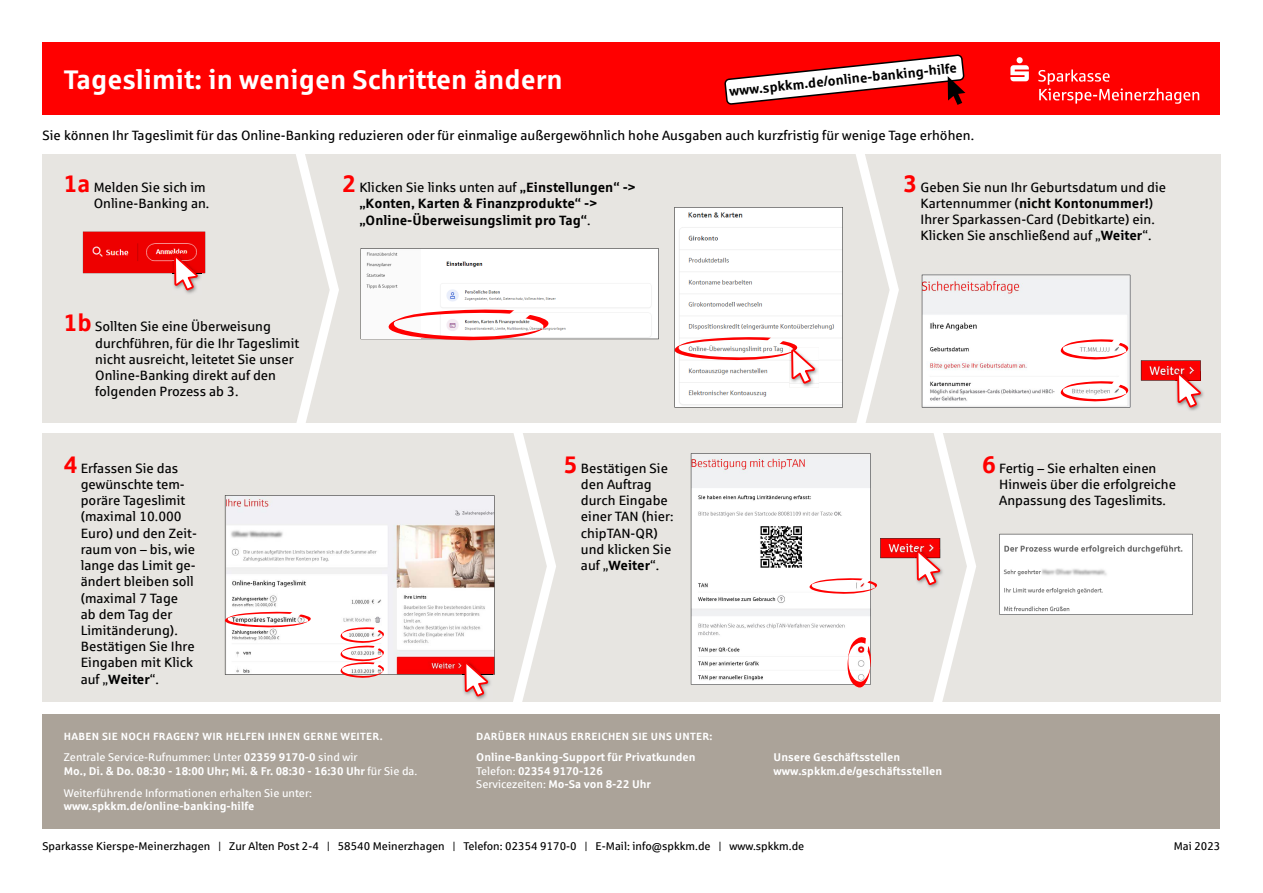
<style>
.page{position:relative;width:1263px;height:893px;background:#fff}
.page>*{position:absolute;margin:0;border:0;box-sizing:border-box;transform-origin:0 0}
.t1{font:700 27px "Sparkasse Rg";color:#fff}
.t2{font:13.5px/16.2px "Sparkasse Rg";color:#000}
.t3{font:700 13.5px/16.2px "Sparkasse Rg";color:#000}
.t4{font:700 11.25px/13.5px "Sparkasse Rg";color:#fff}
.t5{font:11.25px "Sparkasse Rg";color:#000}
.t6{font:11.25px "Sparkasse Rg";color:#fff}
.t7{font:700 10.5px "Sparkasse Rg";letter-spacing:.025em;color:#fff}
.s1{font-size:24px;color:#f00}
.s2{font-weight:400}
.s3{font-weight:700;font-size:24px;color:#f00}
.s4{font-weight:700}
</style>
<div class="page">
<div style="left:43px;top:155px;width:1178px;height:547px;background:#e7e5e1"></div>
<div style="left:43px;top:43px;width:1177px;height:72px;background:#f00"></div>
<svg style="left:513px;top:433px;width:43px;height:269px"></svg>
<svg style="left:295px;top:154px;width:44px;height:270px"></svg>
<div style="left:28px;top:424px;width:1207px;height:9px;background:#fff"></div>
<svg style="left:225px;top:495px;width:270px;height:180px;background:#eee4e3"></svg>
<svg style="left:340px;top:627px;width:46px;height:51px;background:#f3c7c7"></svg>
<svg style="left:224px;top:611px;width:91px;height:17px;background:#ecbfbf"></svg>
<img style="left:463px;top:660px;width:29px;height:40px">
<svg style="left:463px;top:662px;width:29px;height:34px"></svg>
<img style="left:1201px;top:390px;width:3px;height:8px">
<img style="left:185px;top:290px;width:11px;height:4px">
<svg style="left:83px;top:232px;width:122px;height:58px"></svg>
<svg style="left:672px;top:154px;width:529px;height:548px"></svg>
<svg style="left:361px;top:248px;width:298px;height:93px;background:#f7eeee"></svg>
<svg style="left:724px;top:54px;width:241px;height:51px"></svg>
<div style="left:43px;top:714px;width:1177px;height:115px;background:#aba399"></div>
<svg style="left:1038px;top:69px;width:161px;height:35px"></svg>
<svg style="left:1010px;top:57px;width:19px;height:24px"></svg>
<p class="t3" style="left:728px;top:83px;width:230px;rotate:-6deg">www.spkkm.de/online-banking-hilfe</p>
<h1 class="t1" style="left:64px;top:62px;width:500px">Tageslimit: in wenigen Schritten ändern</h1>
<p class="t2" style="left:43px;top:127px;width:933px">Sie können Ihr Tageslimit für das Online-Banking reduzieren oder für einmalige außergewöhnlich hohe Ausgaben auch kurzfristig für wenige Tage erhöhen.</p>
<p class="t3" style="left:359px;top:179px;width:278px;text-indent:-17px"><span class="s1">2</span> <span class="s2">Klicken Sie links unten auf</span> „Einstellungen“ -&gt; „Konten, Karten &amp; Finanzprodukte“ -&gt; „Online-Überweisungslimit pro Tag“<span class="s2">.</span></p>
<p class="t2" style="left:904px;top:178px;width:264px;text-align:center"><span class="s3">3</span> Geben Sie nun Ihr Geburts datum und die Kartennummer (<span class="s4">nicht Konto nummer!</span>)<br>Ihrer Sparkassen-Card (Debitkarte) ein.<br>Klicken Sie anschließend auf „<span class="s4">Weiter</span>“.</p>
<p class="t2" style="left:64px;top:179px;width:147px;text-align:right"><span class="s3">1a</span> Melden Sie sich im<br>Online-Banking an.</p>
<p class="t2" style="left:95px;top:318px;width:206px;text-indent:-31px"><span class="s3">1b</span> Sollten Sie eine Überweisung durchführen, für die Ihr Tageslimit nicht ausreicht, leitetet Sie unser<br>Online-Banking direkt auf den folgenden Prozess ab 3.</p>
<p class="t2" style="left:81px;top:460px;width:118px;text-indent:-17px"><span class="s3">4</span> Erfassen Sie das gewünschte tem&shy;poräre Tageslimit (maximal 10.000<br>Euro) und den Zeit&shy;raum von – bis, wie lange das Limit ge&shy;ändert bleiben soll (maximal 7 Tage<br>ab dem Tag der<br>Limitänderung).<br>Bestätigen Sie Ihre<br>Eingaben mit Klick auf „<span class="s4">Weiter</span>“.</p>
<p class="t2" style="left:581px;top:460px;width:94px;text-indent:-17px"><span class="s3">5</span> Bestätigen Sie den Auftrag durch Eingabe einer TAN (hier: chipTAN-QR) und klicken Sie auf „<span class="s4">Weiter</span>“.</p>
<p class="t2" style="left:999px;top:460px;width:178px;text-indent:-17px"><span class="s3">6</span> Fertig – Sie erhalten einen<br>Hinweis über die erfolgreiche<br>Anpassung des Tageslimits.</p>
<p class="t7" style="left:64px;top:726px;width:320px">HABEN SIE NOCH FRAGEN? WIR HELFEN IHNEN GERNE WEITER.</p>
<p class="t7" style="left:476px;top:726px;width:238px">DARÜBER HINAUS ERREICHEN SIE UNS UNTER:</p>
<p class="t7" style="left:476px;top:730px;width:238px">DARÜBER HINAUS ERREICHEN SIE UNS UNTER:</p>
<p class="t4" style="left:64px;top:750px;width:355px"><span class="s2">Zentrale Service-Rufnummer: Unter</span> 02359 9170-0 <span class="s2">sind wir<br></span>Mo., Di. &amp; Do. 08:30 - 18:00 Uhr; Mi. &amp; Fr. 08:30 - 16:30 Uhr <span class="s2">für Sie da.</span></p>
<p class="t6" style="left:64px;top:786px;width:250px">Weiterführende Informationen erhalten Sie unter:</p>
<p class="t4" style="left:64px;top:799px;width:192px">www.spkkm.de/online-banking-hilfe</p>
<p class="t4" style="left:476px;top:750px;width:221px">Online-Banking-Support für Privatkunden<br><span class="s2">Telefon:</span> 02354 9170-126<br><span class="s2">Servicezeiten:</span> Mo-Sa von 8-22 Uhr</p>
<p class="t4" style="left:774px;top:750px;width:170px">Unsere Geschäftsstellen www.spkkm.de/geschäftsstellen</p>
<p class="t5" style="left:43px;top:839px;width:763px">Sparkasse Kierspe-Meinerzhagen | Zur Alten Post 2-4 | 58540 Meinerzhagen | Telefon: 02354 9170-0 | E-Mail: info@spkkm.de | www.spkkm.de</p>
<p class="t5" style="left:1174px;top:839px;width:48px">Mai 2023</p>
</div>
